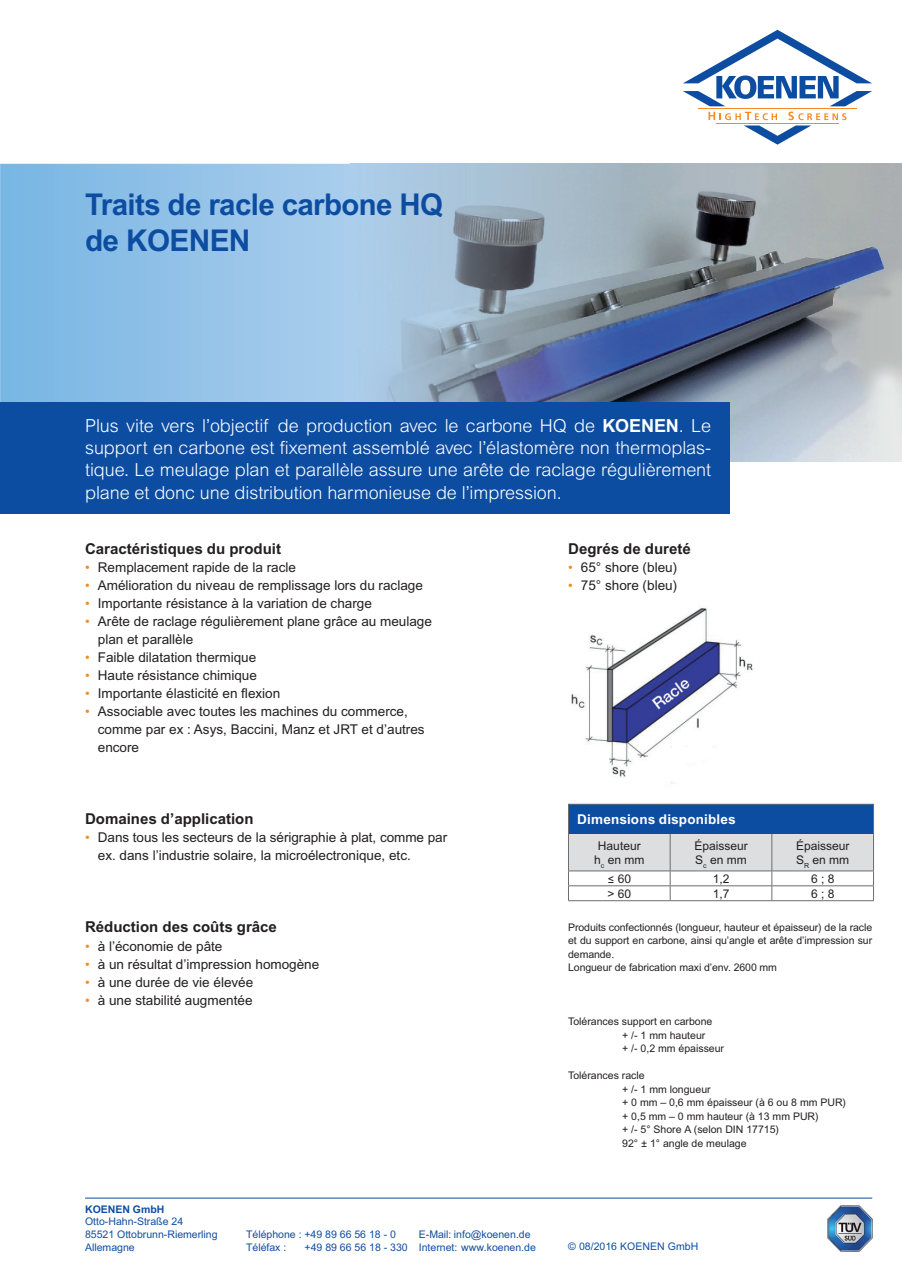
<style>
.page{position:relative;width:902px;height:1272px;background:#fff}
.page>*{position:absolute;margin:0;border:0;box-sizing:border-box;transform-origin:0 0}
.t1{font:700 30px/36px "Arial MT Std";letter-spacing:-.02em;color:#0d4da1}
.t2{font:300 18px/22.4px "Arial MT Std";letter-spacing:-.005em;color:#fff;text-align:justify}
.t3{font:700 15px "Arial MT Std";color:#231f20}
.t4{font:13.5px/18px "Arial MT Std";color:#231f20}
.t5{font:700 13.5px "Arial MT Std";letter-spacing:.01em;color:#fff}
.t6{font:12px/14.4px "Arial MT Std";color:#231f20}
.t7{font:10.5px/13.5px "Arial MT Std";letter-spacing:-.01em;color:#231f20}
.t8{font:10.5px/12.6px "Arial MT Std";color:#0d4da1}
.t9{font:700 10.5px "Arial MT Std";color:#0d4da1}
.s1{font-weight:700}
.s2{color:#f68b1f}
</style>
<div class="page">
<div style="left:568px;top:804px;width:305px;height:30px;background:#0d4da1"></div>
<hr style="left:568px;top:804px;width:102px;height:1px;background:#6c6d70">
<hr style="left:670px;top:804px;width:101px;height:1px;background:#6c6d70">
<hr style="left:771px;top:804px;width:102px;height:1px;background:#6c6d70">
<hr style="left:568px;top:900px;width:102px;height:1px;background:#6c6d70">
<hr style="left:670px;top:900px;width:101px;height:1px;background:#6c6d70">
<hr style="left:771px;top:900px;width:102px;height:1px;background:#6c6d70">
<hr style="left:568px;top:804px;width:1px;height:30px;background:#6c6d70">
<hr style="left:873px;top:804px;width:1px;height:30px;background:#6c6d70">
<svg style="left:568px;top:834px;width:306px;height:66px"></svg>
<hr style="left:85px;top:1197px;width:787px;height:1px;background:#0d4da1">
<img style="left:827px;top:1205px;width:46px;height:46px">
<svg style="left:0;top:164px;width:350px;height:238px;background:#90c1e7"></svg>
<img style="left:350px;top:164px;width:551px;height:297px">
<div style="left:0;top:402px;width:729px;height:111px;background:#0d4da1"></div>
<hr style="left:698px;top:108px;width:158px;height:1px;background:#f68b1f">
<svg style="left:708px;top:112px;width:138px;height:33px"></svg>
<svg style="left:683px;top:30px;width:189px;height:76px"></svg>
<img style="left:571px;top:608px;width:182px;height:176px">
<h1 class="t1" style="left:85px;top:186px;width:359px">Traits de racle carbone HQ de KOENEN</h1>
<p class="t2" style="left:85px;top:414px;width:627px">Plus vite vers l’objectif de production avec le carbone HQ de <span class="s1">KOENEN</span>. Le support en carbone est fixement assemblé avec l’élastomère non thermoplas&shy;tique. Le meulage plan et parallèle assure une arête de raclage régulièrement plane et donc une distribution harmonieuse de l’impression.</p>
<p class="t3" style="left:85px;top:540px;width:197px">Caractéristiques du produit</p>
<p class="t4" style="left:85px;top:558px;width:212px"><span class="s2">•</span> Remplacement rapide de la racle</p>
<p class="t4" style="left:85px;top:576px;width:339px"><span class="s2">•</span> Amélioration du niveau de remplissage lors du raclage</p>
<p class="t4" style="left:85px;top:594px;width:288px"><span class="s2">•</span> Importante résistance à la variation de charge</p>
<p class="t4" style="left:98px;top:612px;width:335px;text-indent:-13px"><span class="s2">•</span> Arête de raclage régulièrement plane grâce au meulage plan et parallèle</p>
<p class="t4" style="left:85px;top:648px;width:173px"><span class="s2">•</span> Faible dilatation thermique</p>
<p class="t4" style="left:85px;top:666px;width:173px"><span class="s2">•</span> Haute résistance chimique</p>
<p class="t4" style="left:85px;top:684px;width:197px"><span class="s2">•</span> Importante élasticité en flexion</p>
<p class="t4" style="left:98px;top:702px;width:328px;text-indent:-13px"><span class="s2">•</span> Associable avec toutes les machines du commerce, comme par ex : Asys, Baccini, Manz et JRT et d’autres encore</p>
<p class="t3" style="left:85px;top:810px;width:170px">Domaines d’application</p>
<p class="t4" style="left:98px;top:828px;width:351px;text-indent:-13px"><span class="s2">•</span> Dans tous les secteurs de la sérigraphie à plat, comme par ex. dans l’industrie solaire, la microélectronique, etc.</p>
<p class="t3" style="left:85px;top:918px;width:193px">Réduction des coûts grâce</p>
<p class="t4" style="left:85px;top:936px;width:139px"><span class="s2">•</span> à l’économie de pâte</p>
<p class="t4" style="left:85px;top:954px;width:236px"><span class="s2">•</span> à un résultat d’impression homogène</p>
<p class="t4" style="left:85px;top:972px;width:170px"><span class="s2">•</span> à une durée de vie élevée</p>
<p class="t4" style="left:85px;top:990px;width:169px"><span class="s2">•</span> à une stabilité augmentée</p>
<p class="t3" style="left:568px;top:540px;width:124px">Degrés de dureté</p>
<p class="t4" style="left:568px;top:558px;width:110px"><span class="s2">•</span> 65° shore (bleu)</p>
<p class="t4" style="left:568px;top:576px;width:110px"><span class="s2">•</span> 75° shore (bleu)</p>
<p class="t5" style="left:577px;top:811px;width:160px">Dimensions disponibles</p>
<p class="t6" style="left:594px;top:838px;width:52px;text-align:center">Hauteur h<sub>c</sub> en mm</p>
<p class="t6" style="left:694px;top:838px;width:55px">Épaisseur<br>S<sub>c</sub> en mm</p>
<p class="t6" style="left:796px;top:838px;width:55px">Épaisseur<br>S<sub>R</sub> en mm</p>
<p class="t6" style="left:607px;top:871px;width:25px">≤ 60</p>
<p class="t6" style="left:712px;top:871px;width:18px">1,2</p>
<p class="t6" style="left:811px;top:871px;width:25px">6 ; 8</p>
<p class="t6" style="left:607px;top:886px;width:25px">&gt; 60</p>
<p class="t6" style="left:712px;top:886px;width:18px">1,7</p>
<p class="t6" style="left:811px;top:886px;width:25px">6 ; 8</p>
<p class="t7" style="left:568px;top:920px;width:305px">Produits confectionnés (longueur, hauteur et épaisseur) de la racle et du support en carbone, ainsi qu’angle et arête d’impression sur demande.<br>Longueur de fabrication maxi d’env. 2600 mm</p>
<p class="t7" style="left:622px;top:1014px;width:103px;text-indent:-54px">Tolérances support en carbone<br>+ /- 1 mm hauteur<br>+ /- 0,2 mm épaisseur</p>
<p class="t7" style="left:622px;top:1068px;width:225px;text-indent:-54px">Tolérances racle<br>+ /- 1 mm longueur<br>+ 0 mm – 0,6 mm épaisseur (à 6 ou 8 mm PUR) + 0,5 mm – 0 mm hauteur (à 13 mm PUR)<br>+ /- 5° Shore A (selon DIN 17715)</p>
<p class="t7" style="left:622px;top:1136px;width:126px">92° ± 1° angle de meulage</p>
<p class="t9" style="left:85px;top:1202px;width:81px">KOENEN GmbH</p>
<p class="t8" style="left:85px;top:1215px;width:134px">Otto-Hahn-Straße 24<br>85521 Ottobrunn-Riemerling<br>Allemagne</p>
<p class="t8" style="left:419px;top:1227px;width:119px">E-Mail: info@koenen.de<br>Internet: www.koenen.de</p>
<p class="t8" style="left:246px;top:1227px;width:151px">Téléphone : +49 89 66 56 18 - 0<br>Téléfax :</p>
<p class="t8" style="left:304px;top:1240px;width:105px">+49 89 66 56 18 - 330</p>
<p class="t8" style="left:568px;top:1239px;width:132px">© 08/2016 KOENEN GmbH</p>
</div>
